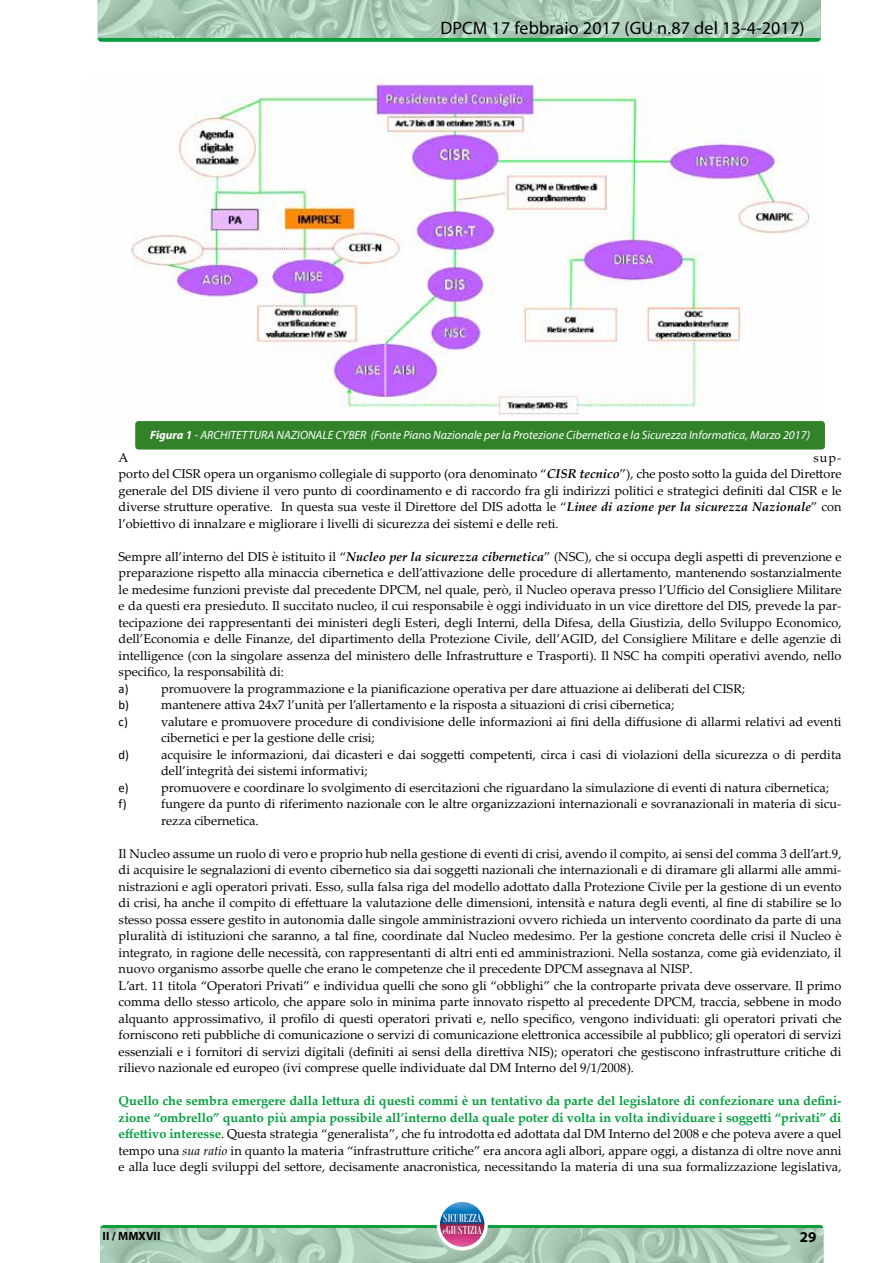
<style>
.page{position:relative;width:893px;height:1263px;background:#fff}
.page>*{position:absolute;margin:0;border:0;box-sizing:border-box;transform-origin:0 0}
.t1{font:18px "Myriad Pro";letter-spacing:.01em;color:#000}
.t2{font:700 15px "Myriad Pro";color:#000}
.t3{font:12.75px/16.5px "Palatino Linotype";color:#000}
.t4{font:12.75px "Calibri";color:#000}
.t5{font:12.6px "Bodoni MT Condensed";letter-spacing:.01em;color:#fff}
.t6{font:12.6px "Bodoni MT Condensed";letter-spacing:.01em;color:#fff}
.t7{font:italic 12px "Myriad Pro";color:#fff}
.t8{font:700 12px "Myriad Pro";color:#000}
.s1{font-weight:700}
.s2{font-weight:700;font-style:italic}
.s3{font-weight:700;color:#009f3c}
.s4{font-style:italic}
.s5{font-size:10.05px}
</style>
<div class="page">
<div style="left:437px;top:1199px;width:51px;height:51px;border:2px solid #fff;border-radius:50%"></div>
<img style="left:440px;top:1202px;width:44px;height:23px">
<svg style="left:100px;top:1225px;width:723px;height:38px;background:#a0c5ad"></svg>
<img style="left:131px;top:79px;width:679px;height:344px">
<div style="left:135px;top:421px;width:690px;height:28px;background:#32822a;border-radius:3px"></div>
<svg style="left:98px;top:38px;width:723px;height:4px;background:#0ea447"></svg>
<img style="left:98px;top:0;width:723px;height:38px">
<h1 class="t1" style="left:440px;top:17px;width:366px">DPCM 17 febbraio 2017 (GU n.87 del 13-4-2017)</h1>
<p class="t7" style="left:150px;top:428px;width:661px"><span class="s1">Figura 1</span> - ARCHITETTURA NAZIONALE CYBER (Fonte Piano Nazionale per la Protezione Cibernetica e la Sicurezza Informatica, Marzo 2017)</p>
<p class="t3" style="left:119px;top:449px;width:11px">A</p>
<p class="t3" style="left:119px;top:449px;width:724px;text-align:justify;text-indent:695px">sup&shy;porto del CISR opera un organismo collegiale di supporto (ora denominato “<span class="s2">CISR tecnico</span>”), che posto sotto la guida del Direttore generale del DIS diviene il vero punto di coordinamento e di raccordo fra gli indirizzi politici e strategici definiti dal CISR e le diverse strutture operative. In questa sua veste il Direttore del DIS adotta le “<span class="s2">Linee di azione per la sicurezza Nazionale</span>” con l’obiettivo di innalzare e migliorare i livelli di sicurezza dei sistemi e delle reti.</p>
<p class="t3" style="left:119px;top:548px;width:724px;text-align:justify">Sempre all’interno del DIS è istituito il “<span class="s2">Nucleo per la sicurezza cibernetica</span>” (NSC), che si occupa degli aspetti di prevenzione e preparazione rispetto alla minaccia cibernetica e dell’attivazione delle procedure di allertamento, mantenendo sostanzialmente le medesime funzioni previste dal precedente DPCM, nel quale, però, il Nucleo operava presso l’Ufficio del Consigliere Militare e da questi era presieduto. Il succitato nucleo, il cui responsabile è oggi individuato in un vice direttore del DIS, prevede la par&shy;tecipazione dei rappresentanti dei ministeri degli Esteri, degli Interni, della Difesa, della Giustizia, dello Sviluppo Economico, dell’Economia e delle Finanze, del dipartimento della Protezione Civile, dell’AGID, del Consigliere Militare e delle agenzie di intelligence (con la singolare assenza del ministero delle Infrastrutture e Trasporti). Il NSC ha compiti operativi avendo, nello specifico, la responsabilità di:</p>
<p class="t4" style="left:119px;top:680px;width:11px">a)</p>
<p class="t3" style="left:161px;top:680px;width:585px">promuovere la programmazione e la pianificazione operativa per dare attuazione ai deliberati del CISR;</p>
<p class="t4" style="left:119px;top:696px;width:12px">b)</p>
<p class="t3" style="left:161px;top:696px;width:515px">mantenere attiva 24x7 l’unità per l’allertamento e la risposta a situazioni di crisi cibernetica;</p>
<p class="t4" style="left:119px;top:713px;width:11px">c)</p>
<p class="t3" style="left:161px;top:713px;width:682px">valutare e promuovere procedure di condivisione delle informazioni ai fini della diffusione di allarmi relativi ad eventi cibernetici e per la gestione delle crisi;</p>
<p class="t4" style="left:119px;top:746px;width:12px">d)</p>
<p class="t3" style="left:161px;top:746px;width:682px">acquisire le informazioni, dai dicasteri e dai soggetti competenti, circa i casi di violazioni della sicurezza o di perdita dell’integrità dei sistemi informativi;</p>
<p class="t4" style="left:119px;top:779px;width:12px">e)</p>
<p class="t3" style="left:161px;top:779px;width:669px">promuovere e coordinare lo svolgimento di esercitazioni che riguardano la simulazione di eventi di natura cibernetica;</p>
<p class="t4" style="left:119px;top:795px;width:9px">f)</p>
<p class="t3" style="left:161px;top:795px;width:682px">fungere da punto di riferimento nazionale con le altre organizzazioni internazionali e sovranazionali in materia di sicu&shy;rezza cibernetica.</p>
<p class="t3" style="left:119px;top:845px;width:724px">Il Nucleo assume un ruolo di vero e proprio hub nella gestione di eventi di crisi, avendo il compito, ai sensi del comma 3 dell’art.9, di acquisire le segnalazioni di evento cibernetico sia dai soggetti nazionali che internazionali e di diramare gli allarmi alle ammi&shy;nistrazioni e agli operatori privati. Esso, sulla falsa riga del modello adottato dalla Protezione Civile per la gestione di un evento di crisi, ha anche il compito di effettuare la valutazione delle dimensioni, intensità e natura degli eventi, al fine di stabilire se lo stesso possa essere gestito in autonomia dalle singole amministrazioni ovvero richieda un intervento coordinato da parte di una pluralità di istituzioni che saranno, a tal fine, coordinate dal Nucleo medesimo. Per la gestione concreta delle crisi il Nucleo è integrato, in ragione delle necessità, con rappresentanti di altri enti ed amministrazioni. Nella sostanza, come già evidenziato, il nuovo organismo assorbe quelle che erano le competenze che il precedente DPCM assegnava al NISP.<br>L’art. 11 titola “Operatori Privati” e individua quelli che sono gli “obblighi” che la controparte privata deve osservare. Il primo comma dello stesso articolo, che appare solo in minima parte innovato rispetto al precedente DPCM, traccia, sebbene in modo alquanto approssimativo, il profilo di questi operatori privati e, nello specifico, vengono individuati: gli operatori privati che forniscono reti pubbliche di comunicazione o servizi di comunicazione elettronica accessibile al pubblico; gli operatori di servizi essenziali e i fornitori di servizi digitali (definiti ai sensi della direttiva NIS); operatori che gestiscono infrastrutture critiche di rilievo nazionale ed europeo (ivi comprese quelle individuate dal DM Interno del 9/1/2008).</p>
<p class="t3" style="left:119px;top:1092px;width:724px;text-align:justify"><span class="s3">Quello che sembra emergere dalla lettura di questi commi è un tentativo da parte del legislatore di confezionare una defini&shy;zione “ombrello” quanto più ampia possibile all’interno della quale poter di volta in volta individuare i soggetti “privati” di effettivo interesse</span>. Questa strategia “generalista”, che fu introdotta ed adottata dal DM Interno del 2008 e che poteva avere a quel tempo una <span class="s4">sua ratio</span> in quanto la materia “infrastrutture critiche” era ancora agli albori, appare oggi, a distanza di oltre nove anni e alla luce degli sviluppi del settore, decisamente anacronistica, necessitando la materia di una sua formalizzazione legislativa,</p>
<p class="t6" style="left:443px;top:1211px;width:40px">SICUREZZA</p>
<p class="t5" style="left:443px;top:1222px;width:41px"><span class="s5">e</span>GIUSTIZIA</p>
<p class="t8" style="left:103px;top:1228px;width:59px">II / MMXVII</p>
<p class="t2" style="left:800px;top:1227px;width:18px">29</p>
</div>
